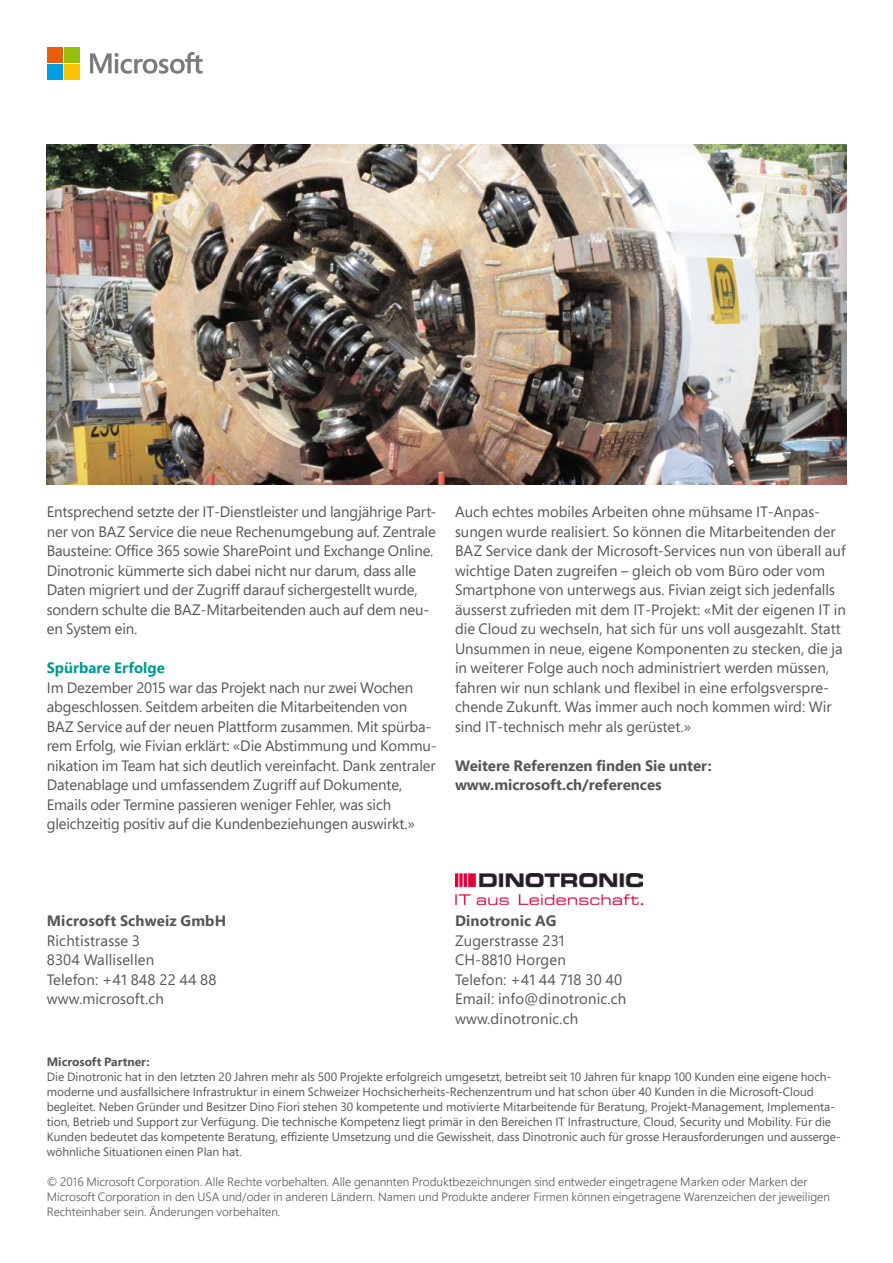
<style>
.page{position:relative;width:893px;height:1263px;background:#fff}
.page>*{position:absolute;margin:0;border:0;box-sizing:border-box;transform-origin:0 0}
.t1{font:15px/19.5px "Segoe Pro";letter-spacing:-.01em;color:#575656}
.t2{font:15px/19.5px "Segoe Pro";letter-spacing:.01em;color:#575656}
.t3{font:700 15px/19.5px "Segoe Pro";color:#575656}
.t4{font:700 15px "Segoe Pro";color:#009a94}
.t5{font:12px/15px "Segoe Pro";color:#575656}
.t6{font:300 12px/15px "Segoe Pro";color:#575656}
.t7{font:700 12px "Segoe Pro";color:#575656}
</style>
<div class="page">
<svg style="left:90px;top:52px;width:113px;height:22px"></svg>
<div style="left:47px;top:47px;width:16px;height:16px;background:#e95d0f"></div>
<div style="left:64px;top:47px;width:16px;height:16px;background:#97bf0d"></div>
<div style="left:47px;top:64px;width:16px;height:16px;background:#009ee0"></div>
<div style="left:64px;top:64px;width:16px;height:16px;background:#fcc400"></div>
<img style="left:455px;top:874px;width:187px;height:30px">
<img style="left:47px;top:145px;width:799px;height:340px">
<p class="t1" style="left:47px;top:502px;width:391px">Entsprechend setzte der IT-Dienstleister und langjährige Part&shy;ner von BAZ Service die neue Rechenumgebung auf. Zentrale Bausteine: Office 365 sowie SharePoint und Exchange Online.<br>Dinotronic kümmerte sich dabei nicht nur darum, dass alle Daten migriert und der Zugriff darauf sichergestellt wurde, sondern schulte die BAZ-Mitarbeitenden auch auf dem neu&shy;en System ein.</p>
<p class="t4" style="left:47px;top:657px;width:120px">Spürbare Erfolge</p>
<p class="t1" style="left:47px;top:677px;width:392px">Im Dezember 2015 war das Projekt nach nur zwei Wochen abgeschlossen. Seitdem arbeiten die Mitarbeitenden von BAZ Service auf der neuen Plattform zusammen. Mit spürba&shy;rem Erfolg, wie Fivian erklärt: «Die Abstimmung und Kommu&shy;nikation im Team hat sich deutlich vereinfacht. Dank zentraler Datenablage und umfassendem Zugriff auf Dokumente, Emails oder Termine passieren weniger Fehler, was sich gleichzeitig positiv auf die Kundenbeziehungen auswirkt.»</p>
<p class="t1" style="left:455px;top:502px;width:392px">Auch echtes mobiles Arbeiten ohne mühsame IT-Anpas&shy;sungen wurde realisiert. So können die Mitarbeitenden der BAZ Service dank der Microsoft-Services nun von überall auf wichtige Daten zugreifen – gleich ob vom Büro oder vom Smartphone von unterwegs aus. Fivian zeigt sich jedenfalls äusserst zufrieden mit dem IT-Projekt: «Mit der eigenen IT in die Cloud zu wechseln, hat sich für uns voll ausgezahlt. Statt Unsummen in neue, eigene Komponenten zu stecken, die ja in weiterer Folge auch noch administriert werden müssen, fahren wir nun schlank und flexibel in eine erfolgsverspre&shy;chende Zukunft. Was immer auch noch kommen wird: Wir sind IT-technisch mehr als gerüstet.»</p>
<p class="t3" style="left:455px;top:755px;width:258px">Weitere Referenzen finden Sie unter: www.microsoft.ch/references</p>
<p class="t3" style="left:47px;top:910px;width:181px">Microsoft Schweiz GmbH</p>
<p class="t2" style="left:47px;top:930px;width:171px">Richtistrasse 3<br>8304 Wallisellen<br>Telefon: +41 848 22 44 88 www.microsoft.ch</p>
<p class="t3" style="left:455px;top:910px;width:103px">Dinotronic AG</p>
<p class="t2" style="left:455px;top:930px;width:173px">Zugerstrasse 231<br>CH-8810 Horgen<br>Telefon: +41 44 718 30 40<br>Email: info@dinotronic.ch www.dinotronic.ch</p>
<p class="t7" style="left:47px;top:1053px;width:105px">Microsoft Partner:</p>
<p class="t5" style="left:47px;top:1069px;width:796px">Die Dinotronic hat in den letzten 20 Jahren mehr als 500 Projekte erfolgreich umgesetzt, betreibt seit 10 Jahren für knapp 100 Kunden eine eigene hoch&shy;moderne und ausfallsichere Infrastruktur in einem Schweizer Hochsicherheits-Rechenzentrum und hat schon über 40 Kunden in die Microsoft-Cloud begleitet. Neben Gründer und Besitzer Dino Fiori stehen 30 kompetente und motivierte Mitarbeitende für Beratung, Projekt-Management, Implementa&shy;tion, Betrieb und Support zur Verfügung. Die technische Kompetenz liegt primär in den Bereichen IT Infrastructure, Cloud, Security und Mobility. Für die Kunden bedeutet das kompetente Beratung, effiziente Umsetzung und die Gewissheit, dass Dinotronic auch für grosse Herausforderungen und ausserge&shy;wöhnliche Situationen einen Plan hat.</p>
<p class="t6" style="left:47px;top:1174px;width:785px">© 2016 Microsoft Corporation. Alle Rechte vorbehalten. Alle genannten Produktbezeichnungen sind entweder eingetragene Marken oder Marken der<br>Microsoft Corporation in den USA und/oder in anderen Ländern. Namen und Produkte anderer Firmen können eingetragene Warenzeichen der jeweiligen<br>Rechteinhaber sein. Änderungen vorbehalten.</p>
</div>
